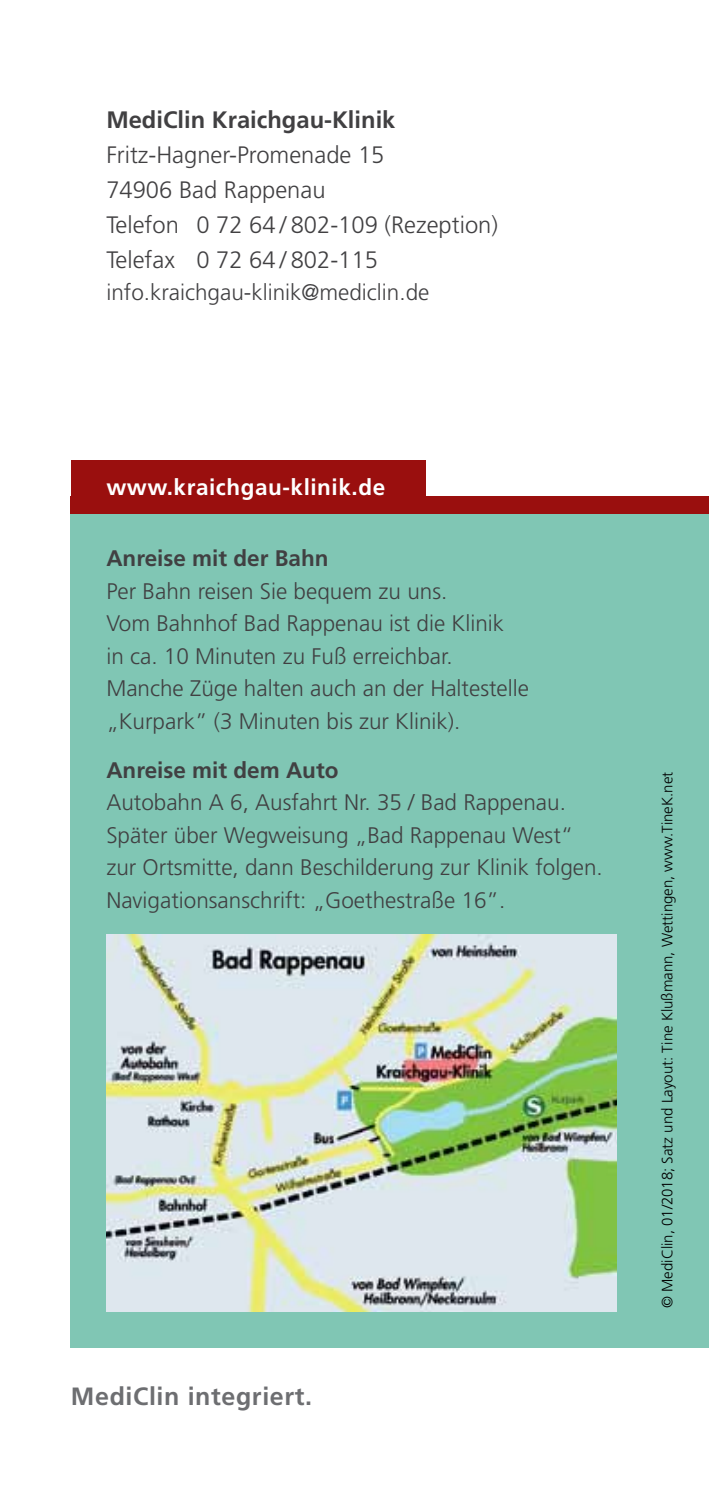
<style>
.page{position:relative;width:709px;height:1489px;background:#fff}
.page>*{position:absolute;margin:0;border:0;box-sizing:border-box;transform-origin:0 0}
.t1{font:700 25px "Frutiger LT";letter-spacing:.025em;color:#6d6e71}
.t2{font:300 23.75px/35px "Frutiger LT";color:#414042}
.t3{font:700 23.75px "Frutiger LT";color:#414042}
.t4{font:300 22.5px/32.5px "Frutiger LT";color:#414042}
.t5{font:700 22.5px "Frutiger LT";color:#414042}
.t6{font:700 22.5px "Frutiger LT";letter-spacing:.025em;color:#fff}
.t7{font:300 15px "Frutiger LT";color:#000}
</style>
<div class="page">
<div style="left:71px;top:514px;width:638px;height:832px;background:#80c6b4"></div>
<div style="left:71px;top:461px;width:354px;height:53px;background:#9a0f0e"></div>
<div style="left:71px;top:496px;width:638px;height:18px;background:#9a0f0e"></div>
<img style="left:106px;top:934px;width:511px;height:377px">
<p class="t3" style="left:106px;top:105px;width:291px">MediClin Kraichgau-Klinik</p>
<p class="t2" style="left:106px;top:137px;width:393px">Fritz-Hagner-Promenade 15<br>74906 Bad Rappenau<br>Telefon 0 72 64 / 802-109 (Rezeption)<br>Telefax 0 72 64 / 802-115</p>
<p class="t4" style="left:106px;top:276px;width:325px">info.kraichgau-klinik@mediclin.de</p>
<p class="t6" style="left:106px;top:474px;width:280px">www.kraichgau-klinik.de</p>
<p class="t5" style="left:106px;top:545px;width:224px">Anreise mit der Bahn</p>
<p class="t4" style="left:106px;top:575px;width:424px">Per Bahn reisen Sie bequem zu uns.<br>Vom Bahnhof Bad Rappenau ist die Klinik<br>in ca. 10 Minuten zu Fuß erreichbar.<br>Manche Züge halten auch an der Haltestelle „Kurpark” (3 Minuten bis zur Klinik).</p>
<p class="t5" style="left:106px;top:756px;width:234px">Anreise mit dem Auto</p>
<p class="t4" style="left:106px;top:786px;width:498px">Autobahn A 6, Ausfahrt Nr. 35 / Bad Rappenau.<br>Später über Wegweisung „Bad Rappenau West“ zur Ortsmitte, dann Beschilderung zur Klinik folgen.<br>Navigationsanschrift: „Goethestraße 16”.</p>
<p class="t1" style="left:71px;top:1381px;width:243px">MediClin integriert.</p>
<p class="t7" style="left:658px;top:1307px;width:537px;rotate:-90deg">© MediClin, 01/2018; Satz und Layout: Tine Klußmann, Wettingen, www.TineK.net</p>
</div>
